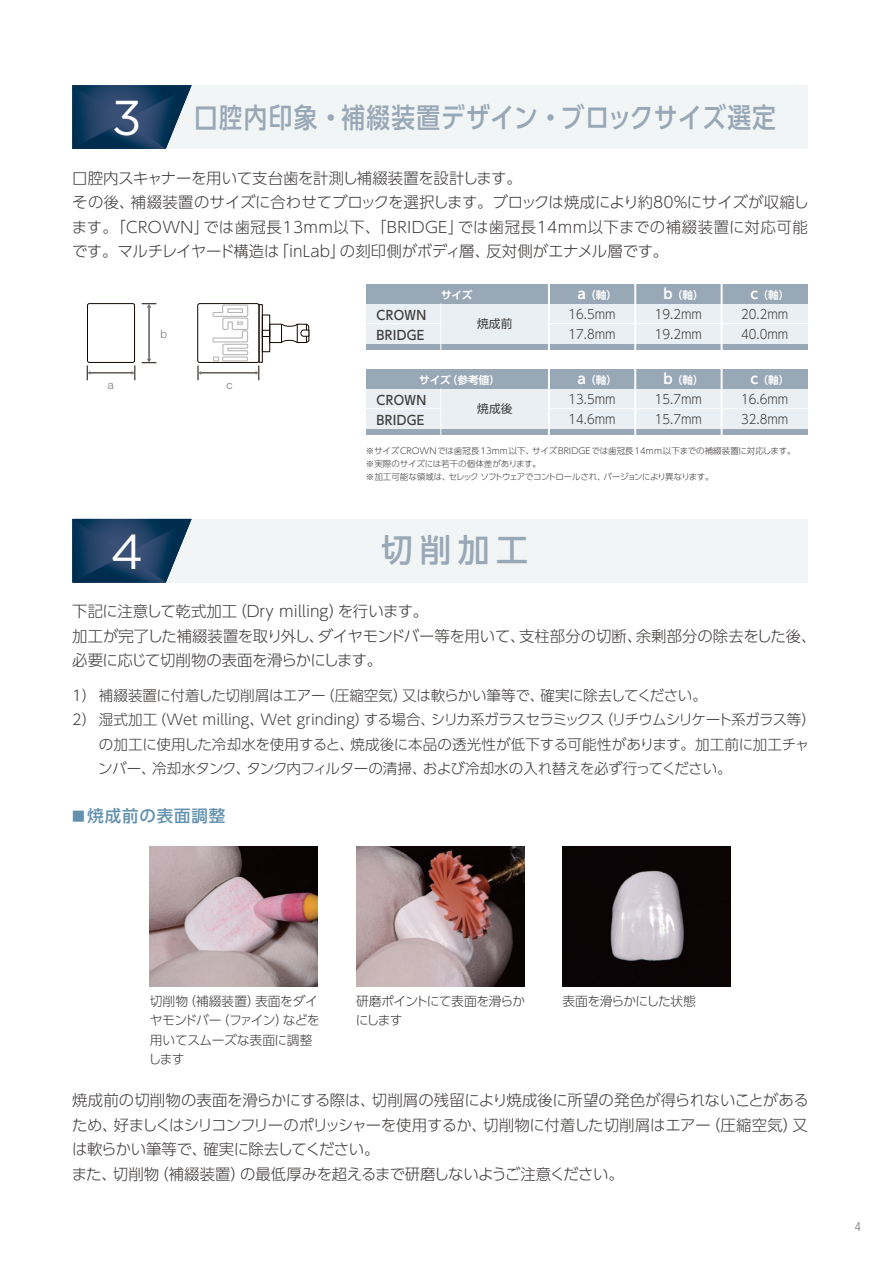
<style>
.page{position:relative;width:893px;height:1263px;background:#fff}
.page>*{position:absolute;margin:0;border:0;box-sizing:border-box;transform-origin:0 0}
.t1{font:48.9px "Gotham";color:#fff}
.t2{font:500 31.95px "UD Shin Go Pro";color:#99a8b6}
.t3{font:500 27.6px "UD Shin Go C Oniz Pr 6";letter-spacing:.05em;color:#99a8b6;scale:.95 1}
.t4{font:500 16.5px "UD Shin Go Pro";letter-spacing:.05em;color:#6391ad}
.t5{font:300 15.45px/24.5px "UD Shin Go Pro";letter-spacing:-.01em;color:#423f3e}
.t6{font:300 14.55px "UD Shin Go Pro";letter-spacing:-.02em;color:#423f3e}
.t7{font:300 14.55px "UD Shin Go Pro";letter-spacing:.01em;color:#423f3e}
.t8{font:300 12.75px/19.2px "UD Shin Go C Oniz Pr 6";color:#423f3e;scale:.96 1}
.t9{font:300 12.75px/19.2px "UD Shin Go Pro";letter-spacing:-.03em;color:#423f3e}
.t10{font:500 12.75px/19.2px "UD Shin Go C Oniz Pr 6";letter-spacing:.025em;color:#423f3e}
.t11{font:300 12.75px/19.2px "UD Shin Go Pro";letter-spacing:-.055em;color:#423f3e}
.t12{font:300 condensed 12.75px "Helvetica Neue LT Std";color:#787878}
.t13{font:11.7px "UD Shin Go Pro";letter-spacing:.005em;color:#423f3e}
.t14{font:300 11.55px "Helvetica Neue LT Std";color:#787878}
.t15{font:700 10.65px "UD Shin Go Pro De";letter-spacing:-.02em;color:#fff}
.t16{font:300 8.55px/12.8px "UD Shin Go Pro";letter-spacing:-.005em;color:#423f3e}
.s1{font-size:13.8px}
.s2{font-size:12.75px}
</style>
<div class="page">
<div style="left:72px;top:85px;width:736px;height:64px;background:#f2f5f6"></div>
<div style="left:72px;top:519px;width:736px;height:64px;background:#f2f5f6"></div>
<svg style="left:72px;top:85px;width:120px;height:64px"></svg>
<svg style="left:72px;top:519px;width:120px;height:64px"></svg>
<div style="left:366px;top:303px;width:442px;height:32px;background:#eaeff3"></div>
<div style="left:366px;top:332px;width:442px;height:14px;background:#eaeff3"></div>
<div style="left:366px;top:284px;width:442px;height:19px;background:#99a8b6"></div>
<div style="left:366px;top:344px;width:442px;height:5px;background:#99a8b6"></div>
<hr style="left:549px;top:323px;width:259px;height:1px;background:#fff">
<hr style="left:548px;top:281px;width:2px;height:76px;background:#fff">
<hr style="left:721px;top:281px;width:2px;height:76px;background:#fff">
<hr style="left:634px;top:281px;width:2px;height:76px;background:#fff">
<hr style="left:440px;top:303px;width:1px;height:54px;background:#fff">
<hr style="left:366px;top:323px;width:75px;height:1px;background:#fff">
<div style="left:366px;top:388px;width:442px;height:32px;background:#eaeff3"></div>
<div style="left:366px;top:417px;width:442px;height:14px;background:#eaeff3"></div>
<div style="left:366px;top:369px;width:442px;height:19px;background:#99a8b6"></div>
<div style="left:366px;top:429px;width:442px;height:5px;background:#99a8b6"></div>
<hr style="left:549px;top:408px;width:259px;height:1px;background:#fff">
<hr style="left:548px;top:367px;width:2px;height:75px;background:#fff">
<hr style="left:721px;top:367px;width:2px;height:75px;background:#fff">
<hr style="left:634px;top:367px;width:2px;height:75px;background:#fff">
<hr style="left:440px;top:388px;width:1px;height:54px;background:#fff">
<hr style="left:366px;top:408px;width:75px;height:1px;background:#fff">
<div style="left:87px;top:303px;width:48px;height:60px;border:1px solid #140700;border-radius:2px"></div>
<div style="left:259px;top:304px;width:4px;height:59px;border:1px solid #140700"></div>
<div style="left:262px;top:315px;width:8px;height:37px;border:1px solid #140700"></div>
<div style="left:262px;top:330px;width:8px;height:7px;border:1px solid #140700"></div>
<div style="left:269px;top:324px;width:13px;height:19px;border:1px solid #140700"></div>
<svg style="left:281px;top:323px;width:28px;height:20px"></svg>
<div style="left:197px;top:303px;width:62px;height:60px;border:1px solid #140700;border-radius:2px"></div>
<svg style="left:212px;top:304px;width:37px;height:57px"></svg>
<hr style="left:149px;top:307px;width:1px;height:52px;background:#140700">
<svg style="left:142px;top:303px;width:14px;height:5px"></svg>
<svg style="left:142px;top:359px;width:14px;height:4px"></svg>
<hr style="left:90px;top:373px;width:42px;height:1px;background:#140700">
<svg style="left:87px;top:365px;width:3px;height:15px"></svg>
<svg style="left:132px;top:365px;width:4px;height:15px"></svg>
<hr style="left:201px;top:373px;width:55px;height:1px;background:#140700">
<svg style="left:198px;top:365px;width:3px;height:15px"></svg>
<svg style="left:256px;top:365px;width:4px;height:15px"></svg>
<img style="left:562px;top:846px;width:168px;height:140px">
<img style="left:356px;top:846px;width:168px;height:140px">
<img style="left:150px;top:846px;width:168px;height:140px">
<h1 class="t1" style="left:112px;top:87px;width:31px">3</h1>
<h3 class="t3" style="left:194px;top:96px;width:614px">口腔内印象・補綴装置デザイン・ブロックサイズ選定</h3>
<p class="t5" style="left:72px;top:165px;width:739px">口腔内スキャナーを用いて支台歯を計測し補綴装置を設計します。<br>その後、補綴装置のサイズに合わせてブロックを選択します。ブロックは焼成により約80%にサイズが収縮します。「CROWN」では歯冠長13mm以下、「BRIDGE」では歯冠長14mm以下までの補綴装置に対応可能です。マルチレイヤード構造は「inLab」の刻印側がボディ層、反対側がエナメル層です。</p>
<p class="t14" style="left:108px;top:377px;width:7px">a</p>
<p class="t14" style="left:160px;top:327px;width:8px">b</p>
<p class="t14" style="left:227px;top:377px;width:7px">c</p>
<p class="t15" style="left:441px;top:286px;width:33px">サイズ</p>
<p class="t15" style="left:577px;top:286px;width:41px"><span class="s1">a</span>（軸）</p>
<p class="t15" style="left:663px;top:286px;width:42px"><span class="s1">b</span>（軸）</p>
<p class="t15" style="left:750px;top:286px;width:40px"><span class="s1">c</span>（軸）</p>
<p class="t10" style="left:377px;top:305px;width:51px">CROWN<br>BRIDGE</p>
<p class="t8" style="left:568px;top:304px;width:51px">16.5mm<br>17.8mm</p>
<p class="t8" style="left:655px;top:304px;width:51px">19.2mm<br>19.2mm</p>
<p class="t8" style="left:741px;top:304px;width:51px">20.2mm<br>40.0mm</p>
<p class="t15" style="left:419px;top:371px;width:82px">サイズ（参考値）</p>
<p class="t13" style="left:477px;top:399px;width:37px">焼成後</p>
<p class="t13" style="left:477px;top:314px;width:37px">焼成前</p>
<p class="t15" style="left:577px;top:371px;width:41px"><span class="s1">a</span>（軸）</p>
<p class="t15" style="left:663px;top:371px;width:42px"><span class="s1">b</span>（軸）</p>
<p class="t15" style="left:750px;top:371px;width:40px"><span class="s1">c</span>（軸）</p>
<p class="t10" style="left:377px;top:390px;width:51px">CROWN<br>BRIDGE</p>
<p class="t8" style="left:568px;top:389px;width:51px">13.5mm<br>14.6mm</p>
<p class="t8" style="left:655px;top:389px;width:51px">15.7mm<br>15.7mm</p>
<p class="t8" style="left:741px;top:389px;width:51px">16.6mm<br>32.8mm</p>
<p class="t16" style="left:366px;top:444px;width:431px">※サイズCROWNでは歯冠長13mm以下、サイズBRIDGEでは歯冠長14mm以下までの補綴装置に対応します。※実際のサイズには若干の個体差があります。<br>※加工可能な領域は、セレック ソフトウェアでコントロールされ、バージョンにより異なります。</p>
<h2 class="t2" style="left:381px;top:524px;width:148px">切削加工</h2>
<p class="t5" style="left:72px;top:599px;width:746px">下記に注意して乾式加工（Dry milling）を行います。<br>加工が完了した補綴装置を取り外し、ダイヤモンドバー等を用いて、支柱部分の切断、余剰部分の除去をした後、必要に応じて切削物の表面を滑らかにします。</p>
<h1 class="t1" style="left:110px;top:520px;width:34px">4</h1>
<p class="t6" style="left:72px;top:683px;width:636px">1） 補綴装置に付着した切削屑はエアー（圧縮空気）又は軟らかい筆等で、確実に除去してください。</p>
<p class="t6" style="left:72px;top:708px;width:745px">2） 湿式加工（Wet milling、Wet grinding）する場合、シリカ系ガラスセラミックス（リチウムシリケート系ガラス等）</p>
<p class="t7" style="left:99px;top:732px;width:712px">の加工に使用した冷却水を使用すると、焼成後に本品の透光性が低下する可能性があります。加工前に加工チャ</p>
<p class="t6" style="left:98px;top:757px;width:635px">ンバー、冷却水タンク、タンク内フィルターの清掃、および冷却水の入れ替えを必ず行ってください。</p>
<p class="t4" style="left:72px;top:803px;width:154px"><span class="s2">■</span> 焼成前の表面調整</p>
<p class="t9" style="left:148px;top:991px;width:173px">切削物（補綴装置）表面をダイヤモンドバー（ファイン）などを用いてスムーズな表面に調整します</p>
<p class="t11" style="left:356px;top:991px;width:171px">研磨ポイントにて表面を滑らかにします</p>
<p class="t9" style="left:562px;top:991px;width:135px">表面を滑らかにした状態</p>
<p class="t5" style="left:72px;top:1088px;width:739px">焼成前の切削物の表面を滑らかにする際は、切削屑の残留により焼成後に所望の発色が得られないことがあるため、好ましくはシリコンフリーのポリッシャーを使用するか、切削物に付着した切削屑はエアー（圧縮空気）又は軟らかい筆等で、確実に除去してください。<br>また、切削物（補綴装置）の最低厚みを超えるまで研磨しないようご注意ください。</p>
<p class="t12" style="left:855px;top:1219px;width:8px">4</p>
</div>
